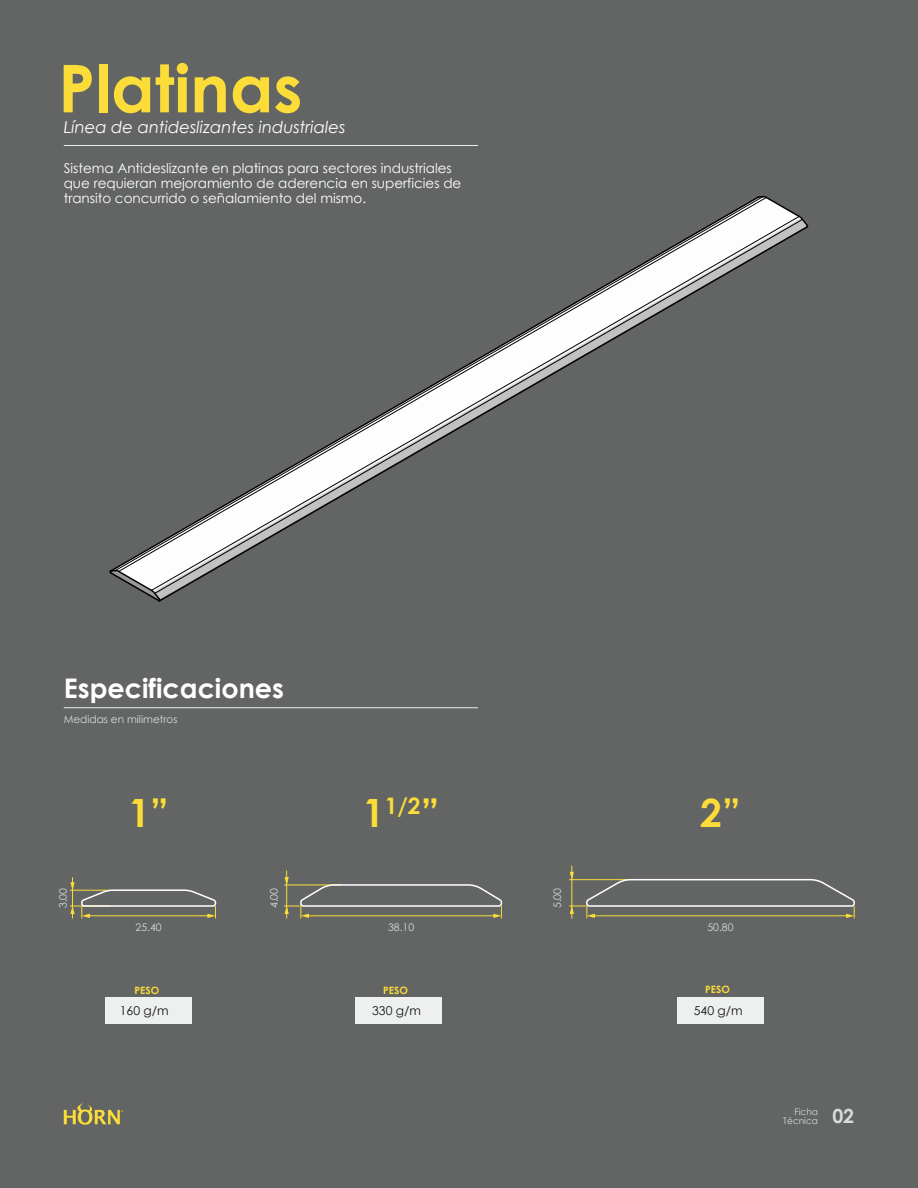
<style>
.page{position:relative;width:918px;height:1188px;background:#626563}
.page>*{position:absolute;margin:0;border:0;box-sizing:border-box;transform-origin:0 0}
.t1{font:700 66px "Century Gothic";color:#fbdc38}
.t2{font:700 39px "Century Gothic";color:#fbdc38}
.t3{font:700 27px "Century Gothic";color:#fff}
.t4{font:700 22.8px "Century Gothic";color:#fbdc38}
.t5{font:700 19.5px "Century Gothic";color:#d8dade}
.t6{font:italic 16.5px "Century Gothic";color:#fff}
.t7{font:13.5px/15px "Century Gothic";color:#fff}
.t8{font:12.3px "Century Gothic";color:#131711}
.t9{font:10.5px "Century Gothic";color:#d8dade}
.t10{font:700 10.2px "Century Gothic";color:#fbdc38}
.t11{font:9px/9px "Century Gothic";color:#d8dade;text-align:right}
.s1{font-size:39px}
</style>
<div class="page">
<hr style="left:64px;top:145px;width:414px;height:1px;background:#edeef0">
<hr style="left:64px;top:707px;width:414px;height:1px;background:#edeef0">
<svg style="left:64px;top:1103px;width:59px;height:22px"></svg>
<svg style="left:762px;top:195px;width:47px;height:34px"></svg>
<svg style="left:109px;top:569px;width:53px;height:33px"></svg>
<svg style="left:150px;top:215px;width:650px;height:376px"></svg>
<svg style="left:114px;top:196px;width:650px;height:376px"></svg>
<hr style="left:72px;top:877px;width:1px;height:41px;background:#fbdc38">
<svg style="left:70px;top:882px;width:147px;height:36px"></svg>
<hr style="left:286px;top:871px;width:1px;height:47px;background:#fbdc38">
<svg style="left:284px;top:877px;width:219px;height:41px"></svg>
<hr style="left:571px;top:866px;width:1px;height:52px;background:#fbdc38">
<svg style="left:569px;top:872px;width:286px;height:46px"></svg>
<div style="left:105px;top:998px;width:87px;height:26px;background:#eeefef"></div>
<div style="left:355px;top:997px;width:87px;height:27px;background:#eeefef"></div>
<div style="left:677px;top:997px;width:87px;height:27px;background:#eeefef"></div>
<h1 class="t1" style="left:58px;top:38px;width:246px">Platinas</h1>
<p class="t6" style="left:64px;top:116px;width:283px">Línea de antideslizantes industriales</p>
<p class="t7" style="left:64px;top:161px;width:399px">Sistema Antideslizante en platinas para sectores industriales que requieran mejoramiento de aderencia en superficies de transito concurrido o señalamiento del mismo.</p>
<h3 class="t3" style="left:64px;top:668px;width:222px">Especificaciones</h3>
<p class="t9" style="left:64px;top:712px;width:115px">Medidas en milimetros</p>
<p class="t9" style="left:56px;top:908px;width:22px;rotate:-90deg">3.00</p>
<h2 class="t2" style="left:128px;top:783px;width:42px">1”</h2>
<h3 class="t4" style="left:363px;top:788px;width:78px"><span class="s1">1</span>1/2<span class="s1">”</span></h3>
<h2 class="t2" style="left:700px;top:783px;width:42px">2”</h2>
<p class="t9" style="left:267px;top:908px;width:22px;rotate:-90deg">4.00</p>
<p class="t9" style="left:550px;top:908px;width:22px;rotate:-90deg">5.00</p>
<p class="t9" style="left:136px;top:920px;width:28px">25.40</p>
<p class="t9" style="left:388px;top:920px;width:28px">38.10</p>
<p class="t9" style="left:707px;top:920px;width:28px">50.80</p>
<p class="t10" style="left:135px;top:982px;width:26px">PESO</p>
<p class="t10" style="left:383px;top:982px;width:26px">PESO</p>
<p class="t10" style="left:705px;top:982px;width:26px">PESO</p>
<p class="t8" style="left:120px;top:1002px;width:50px">160 g/m</p>
<p class="t8" style="left:372px;top:1002px;width:50px">330 g/m</p>
<p class="t8" style="left:694px;top:1002px;width:50px">540 g/m</p>
<p class="t11" style="left:783px;top:1107px;width:36px">Ficha<br>Técnica</p>
<h3 class="t5" style="left:832px;top:1101px;width:23px">02</h3>
</div>
